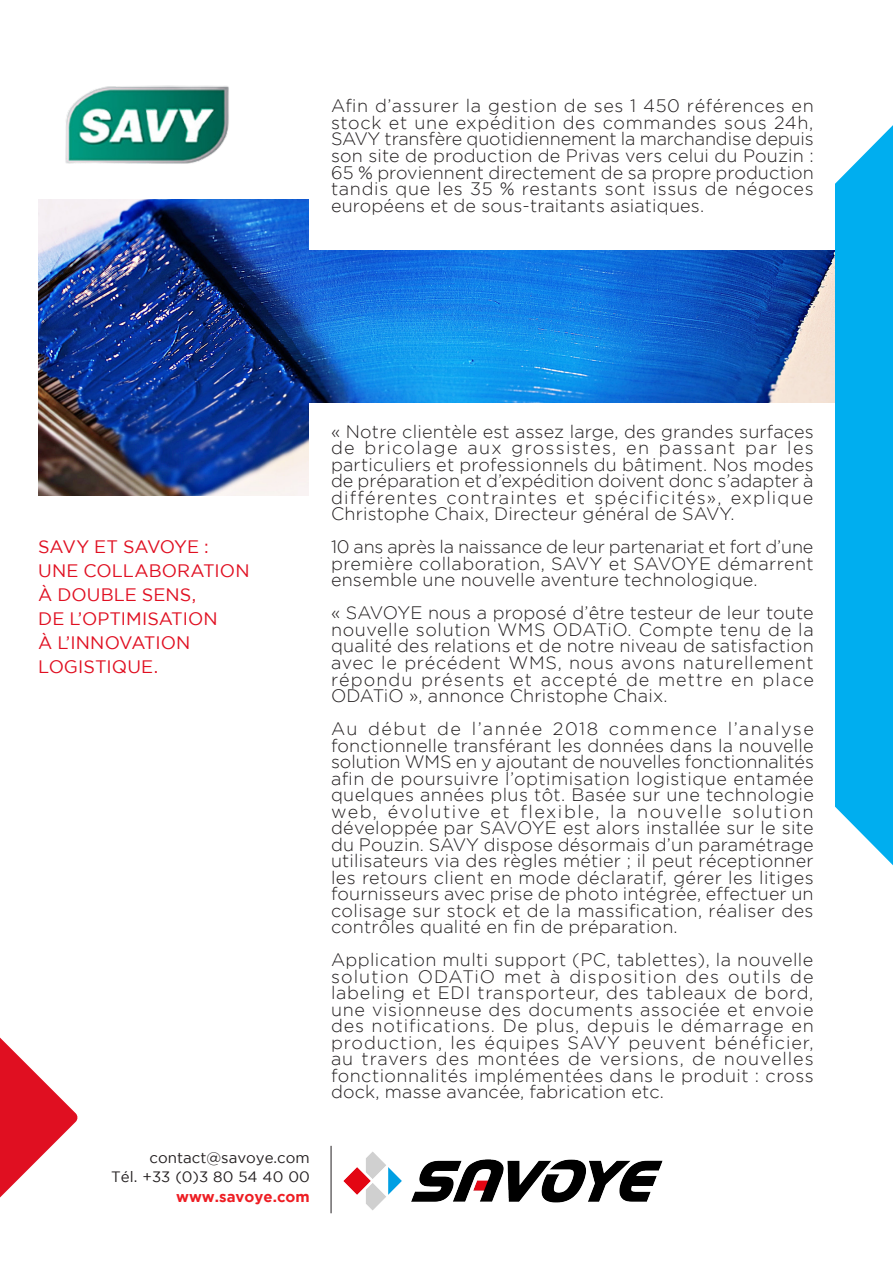
<style>
.page{position:relative;width:893px;height:1263px;background:#fff}
.page>*{position:absolute;margin:0;border:0;box-sizing:border-box;transform-origin:0 0}
.t1{font:300 18px/16.5px "Gotham";letter-spacing:.01em;color:#231f20;text-align:justify}
.t2{font:300 18px/16.5px "Gotham";letter-spacing:.05em;color:#231f20}
.t3{font:18px/24px "Gotham";letter-spacing:.005em;color:#e00f21}
.Normal_e{font:15px "Gotham";color:#231f20}
.Normal_e-2{font:700 15px "Gotham";color:#ee1d23}
</style>
<div class="page">
<svg style="left:835px;top:125px;width:58px;height:740px;background:#14b4f0"></svg>
<img style="left:38px;top:199px;width:797px;height:296px">
<div style="left:310px;top:0;width:525px;height:249px;background:#fff"></div>
<div style="left:310px;top:404px;width:525px;height:779px;background:#fff"></div>
<svg style="left:0;top:1037px;width:78px;height:161px"></svg>
<hr style="left:331px;top:1146px;width:1px;height:67px;background:#231f20">
<img style="left:343px;top:1152px;width:320px;height:58px">
<img style="left:65px;top:85px;width:164px;height:79px">
<p class="t1" style="left:331px;top:98px;width:484px">Afin d’assurer la gestion de ses 1 450 références en stock et une expédition des commandes sous 24h, SAVY transfère quotidiennement la marchandise depuis son site de production de Privas vers celui du Pouzin :<br>65 % proviennent directement de sa propre production tandis que les 35 % restants sont issus de négoces européens et de sous-traitants asiatiques.</p>
<p class="t3" style="left:38px;top:534px;width:172px">SAVY ET SAVOYE :</p>
<p class="t3" style="left:38px;top:558px;width:213px">UNE COLLABORATION<br>À DOUBLE SENS,<br>DE L’OPTIMISATION<br>À L’INNOVATION<br>LOGISTIQUE.</p>
<p class="Normal_e" style="left:150px;top:1149px;width:162px">contact@savoye.com</p>
<p class="Normal_e" style="left:111px;top:1168px;width:200px">Tél. +33 (0)3 80 54 40 00</p>
<p class="Normal_e-2" style="left:176px;top:1188px;width:135px">www.savoye.com</p>
<p class="t1" style="left:331px;top:423px;width:484px">« Notre clientèle est assez large, des grandes surfaces de bricolage aux grossistes, en passant par les particuliers et professionnels du bâtiment. Nos modes de préparation et d’expédition doivent donc s’adapter à</p>
<p class="t2" style="left:331px;top:489px;width:484px">différentes contraintes et spécificités», explique<br>Christophe Chaix, Directeur général de SAVY.</p>
<p class="t1" style="left:331px;top:539px;width:484px">10 ans après la naissance de leur partenariat et fort d’une première collaboration, SAVY et SAVOYE démarrent ensemble une nouvelle aventure technologique.</p>
<p class="t1" style="left:331px;top:605px;width:484px">« SAVOYE nous a proposé d’être testeur de leur toute nouvelle solution WMS ODATiO. Compte tenu de la qualité des relations et de notre niveau de satisfaction avec le précédent WMS, nous avons naturellement répondu présents et accepté de mettre en place ODATiO », annonce Christophe Chaix.</p>
<p class="t1" style="left:331px;top:720px;width:484px">Au début de l’année 2018 commence l’analyse fonctionnelle transférant les données dans la nouvelle solution WMS en y ajoutant de nouvelles fonctionnalités afin de poursuivre l’optimisation logistique entamée quelques années plus tôt. Basée sur une technologie web, évolutive et flexible, la nouvelle solution développée par SAVOYE est alors installée sur le site du Pouzin. SAVY dispose désormais d’un paramétrage utilisateurs via des règles métier ; il peut réceptionner les retours client en mode déclaratif, gérer les litiges fournisseurs avec prise de photo intégrée, effectuer un colisage sur stock et de la massification, réaliser des contrôles qualité en fin de préparation.</p>
<p class="t1" style="left:331px;top:951px;width:484px">Application multi support (PC, tablettes), la nouvelle solution ODATiO met à disposition des outils de labeling et EDI transporteur, des tableaux de bord, une visionneuse des documents associée et envoie des notifications. De plus, depuis le démarrage en production, les équipes SAVY peuvent bénéficier, au travers des montées de versions, de nouvelles fonctionnalités implémentées dans le produit : cross dock, masse avancée, fabrication etc.</p>
</div>
